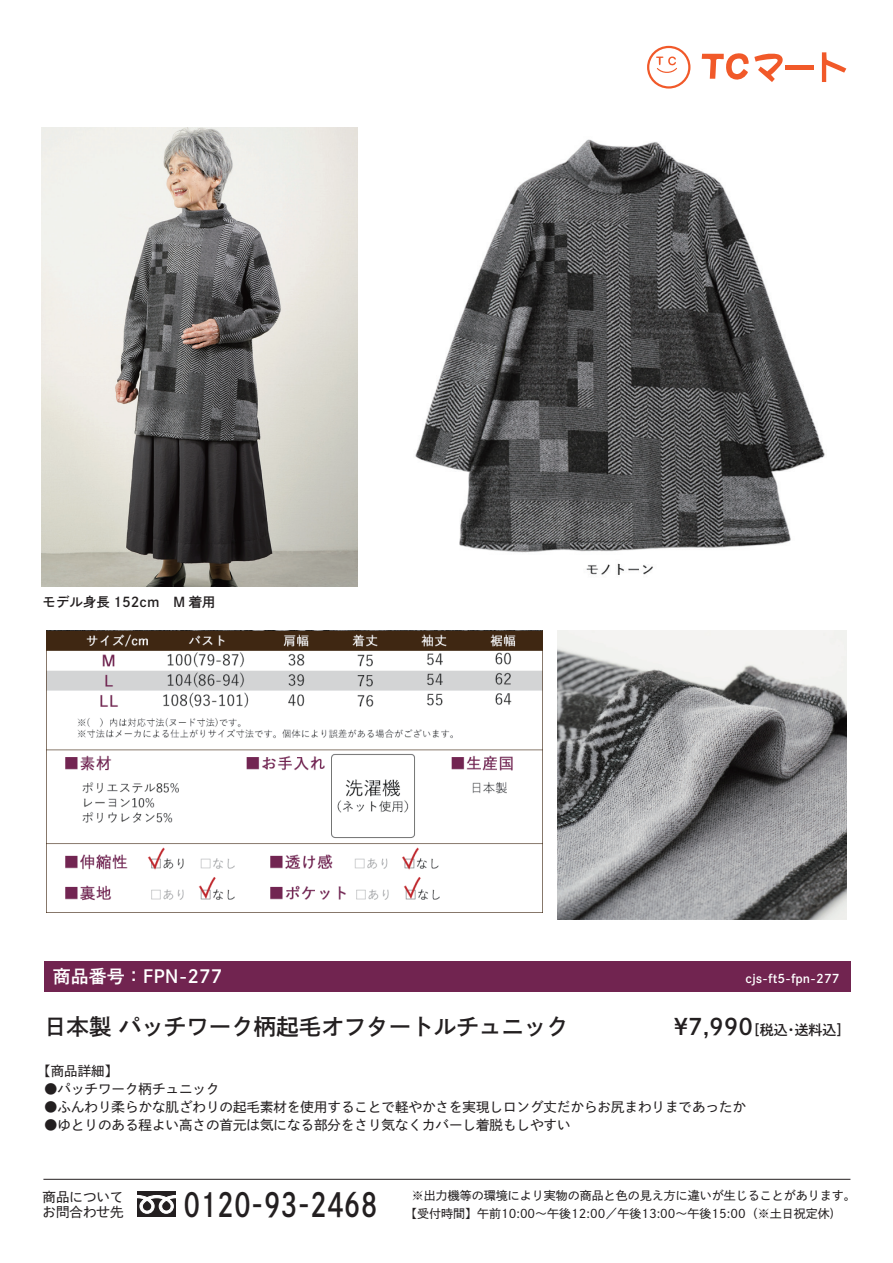
<style>
.page{position:relative;width:893px;height:1263px;background:#fff}
.page>*{position:absolute;margin:0;border:0;box-sizing:border-box;transform-origin:0 0}
.t1{font:32.55px "DNP Shuei Go Kin Std B";color:#231f20;scale:.8 1}
.t2{font:22.5px "DNP Shuei Go Kin Std B";color:#231f20}
.t3{font:18px "DNP Shuei Go Kin Std B";color:#fff}
.t4{font:13.95px "DNP Shuei Go Kin Std B";color:#231f20}
.t5{font:13.5px/15px "DNP Shuei Go Kin Std M";color:#231f20}
.t6{font:13.5px "DNP Shuei Go Kin Std B";color:#231f20}
.t7{font:12px "DNP Shuei Go Kin Std M";color:#231f20}
.t8{font:12px "DNP Shuei Go Kin Std B";color:#fff}
.s1{font-size:22.5px}
</style>
<div class="page">
<img style="left:415px;top:139px;width:410px;height:436px">
<img style="left:557px;top:630px;width:289px;height:289px">
<img style="left:46px;top:630px;width:496px;height:282px">
<img style="left:41px;top:128px;width:317px;height:458px">
<div style="left:44px;top:961px;width:806px;height:31px;background:#712450"></div>
<div style="left:137px;top:1191px;width:39px;height:26px;background:#231f20"></div>
<svg style="left:137px;top:1195px;width:39px;height:19px"></svg>
<hr style="left:43px;top:1179px;width:807px;height:1px;background:#231f20">
<svg style="left:822px;top:52px;width:24px;height:30px"></svg>
<svg style="left:702px;top:53px;width:81px;height:29px"></svg>
<div style="left:785px;top:65px;width:28px;height:5px;background:#f15929"></div>
<svg style="left:647px;top:46px;width:43px;height:43px"></svg>
<div style="left:649px;top:48px;width:39px;height:38px;background:#fff;border-radius:50%"></div>
<svg style="left:656px;top:56px;width:21px;height:17px"></svg>
<p class="t6" style="left:43px;top:592px;width:175px">モデル身長 152cm　M 着用</p>
<h3 class="t3" style="left:53px;top:964px;width:171px">商品番号：FPN-277</h3>
<p class="t8" style="left:745px;top:970px;width:96px">cjs-ft5-fpn-277</p>
<h2 class="t2" style="left:44px;top:1011px;width:526px">日本製 パッチワーク柄起毛オフタートルチュニック</h2>
<p class="t4" style="left:674px;top:1020px;width:178px"><span class="s1">¥7,990</span>［税込・送料込］</p>
<p class="t5" style="left:37px;top:1064px;width:82px">【商品詳細】</p>
<p class="t5" style="left:44px;top:1082px;width:177px">●パッチワーク柄チュニック</p>
<p class="t5" style="left:44px;top:1100px;width:704px">●ふんわり柔らかな肌ざわりの起毛素材を使用することで軽やかさを実現しロング丈だからお尻まわりまであったか</p>
<p class="t5" style="left:44px;top:1118px;width:528px">●ゆとりのある程よい高さの首元は気になる部分をさり気なくカバーし着脱もしやすい</p>
<p class="t5" style="left:43px;top:1189px;width:82px">商品についてお問合わせ先</p>
<h1 class="t1" style="left:184px;top:1182px;width:244px">0120-93-2468</h1>
<p class="t7" style="left:412px;top:1188px;width:445px">※出力機等の環境により実物の商品と色の見え方に違いが生じることがあります。</p>
<p class="t7" style="left:411px;top:1205px;width:436px">【受付時間】午前10:00～午後12:00／午後13:00～午後15:00（※土日祝定休)　</p>
</div>
